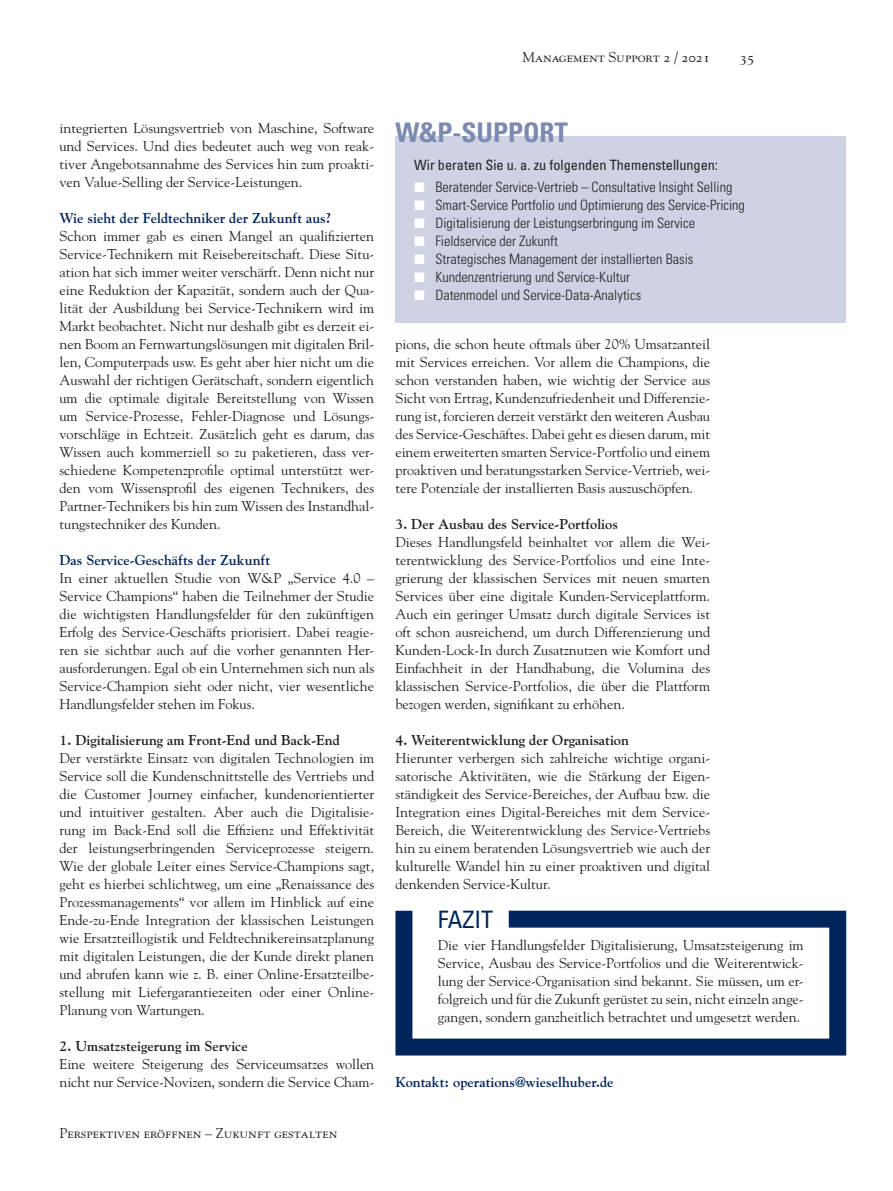
<style>
.page{position:relative;width:893px;height:1191px;background:#fff}
.page>*{position:absolute;margin:0;border:0;box-sizing:border-box;transform-origin:0 0}
.t1{font:700 condensed 27px "Univers";color:#7b8ab0}
.t2{font:condensed 24px "Univers";color:#00255d}
.t3{font:14.25px/18px "Goudy";color:#231f20;text-align:justify}
.t4{font:300 condensed 14.25px/18px "Univers";color:#231f20}
.t5{font:700 14.25px "Goudy";color:#231f20}
.t6{font:700 14.25px "Goudy";color:#00255d}
.t7{font:14.25px "Goudy SC";color:#231f20}
.t8{font:condensed 14.25px "Univers";color:#231f20}
</style>
<div class="page">
<svg style="left:395px;top:910px;width:451px;height:145px"></svg>
<div style="left:395px;top:136px;width:451px;height:187px;background:#ced2e3"></div>
<p class="t7" style="left:522px;top:49px;width:189px">Management Support 2 / 2021</p>
<p class="t7" style="left:740px;top:49px;width:16px">35</p>
<p class="t3" style="left:60px;top:118px;width:316px">integrierten Lösungsvertrieb von Maschine, Software und Services. Und dies bedeutet auch weg von reak&shy;tiver Angebotsannahme des Services hin zum proakti&shy;ven Value-Selling der Service-Leistungen.</p>
<p class="t6" style="left:60px;top:209px;width:273px">Wie sieht der Feldtechniker der Zukunft aus?</p>
<p class="t3" style="left:60px;top:226px;width:316px">Schon immer gab es einen Mangel an qualifizierten Service-Technikern mit Reisebereitschaft. Diese Situ&shy;ation hat sich immer weiter verschärft. Denn nicht nur eine Reduktion der Kapazität, sondern auch der Qua&shy;lität der Ausbildung bei Service-Technikern wird im Markt beobachtet. Nicht nur deshalb gibt es derzeit ei&shy;nen Boom an Fernwartungslösungen mit digitalen Bril&shy;len, Computerpads usw. Es geht aber hier nicht um die Auswahl der richtigen Gerätschaft, sondern eigentlich um die optimale digitale Bereitstellung von Wissen um Service-Prozesse, Fehler-Diagnose und Lösungs&shy;vorschläge in Echtzeit. Zusätzlich geht es darum, das Wissen auch kommerziell so zu paketieren, dass ver&shy;schiedene Kompetenzprofile optimal unterstützt wer&shy;den vom Wissensprofil des eigenen Technikers, des Partner-Technikers bis hin zum Wissen des Instandhal&shy;tungstechniker des Kunden.</p>
<p class="t6" style="left:60px;top:551px;width:212px">Das Service-Geschäfts der Zukunft</p>
<p class="t3" style="left:60px;top:568px;width:316px">In einer aktuellen Studie von W&amp;P „Service 4.0 – Service Champions“ haben die Teilnehmer der Studie die wichtigsten Handlungsfelder für den zukünftigen Erfolg des Service-Geschäfts priorisiert. Dabei reagie&shy;ren sie sichtbar auch auf die vorher genannten Her&shy;ausforderungen. Egal ob ein Unternehmen sich nun als Service-Champion sieht oder nicht, vier wesentliche Handlungsfelder stehen im Fokus.</p>
<p class="t5" style="left:60px;top:731px;width:282px">1. Digitalisierung am Front-End und Back-End</p>
<p class="t3" style="left:60px;top:748px;width:316px">Der verstärkte Einsatz von digitalen Technologien im Service soll die Kundenschnittstelle des Vertriebs und die Customer Journey einfacher, kundenorientierter und intuitiver gestalten. Aber auch die Digitalisie&shy;rung im Back-End soll die Effizienz und Effektivität der leistungserbringenden Serviceprozesse steigern.<br>Wie der globale Leiter eines Service-Champions sagt, geht es hierbei schlichtweg, um eine „Renaissance des Prozessmanagements“ vor allem im Hinblick auf eine Ende-zu-Ende Integration der klassischen Leistungen wie Ersatzteillogistik und Feldtechnikereinsatzplanung mit digitalen Leistungen, die der Kunde direkt planen und abrufen kann wie z. B. einer Online-Ersatzteilbe&shy;stellung mit Liefergarantiezeiten oder einer Online-Planung von Wartungen.</p>
<p class="t5" style="left:60px;top:1037px;width:190px">2. Umsatzsteigerung im Service</p>
<p class="t3" style="left:60px;top:1054px;width:316px">Eine weitere Steigerung des Serviceumsatzes wollen nicht nur Service-Novizen, sondern die Service Cham-</p>
<p class="t7" style="left:60px;top:1125px;width:279px">Perspektiven eröffnen – Zukunft gestalten</p>
<h1 class="t1" style="left:395px;top:116px;width:174px">W&amp;P-SUPPORT</h1>
<p class="t8" style="left:414px;top:156px;width:305px">Wir beraten Sie u. a. zu folgenden Themenstellungen:</p>
<p class="t4" style="left:435px;top:178px;width:311px">Beratender Service-Vertrieb – Consultative Insight Selling Smart-Service Portfolio und Optimierung des Service-Pricing Digitalisierung der Leistungserbringung im Service Fieldservice der Zukunft<br>Strategisches Management der installierten Basis Kundenzentrierung und Service-Kultur<br>Datenmodel und Service-Data-Analytics</p>
<p class="t3" style="left:395px;top:335px;width:316px">pions, die schon heute oftmals über 20% Umsatzanteil mit Services erreichen. Vor allem die Champions, die schon verstanden haben, wie wichtig der Service aus Sicht von Ertrag, Kundenzufriedenheit und Differenzie&shy;rung ist, forcieren derzeit verstärkt den weiteren Ausbau des Service-Geschäftes. Dabei geht es diesen darum, mit einem erweiterten smarten Service-Portfolio und einem proaktiven und beratungsstarken Service-Vertrieb, wei&shy;tere Potenziale der installierten Basis auszuschöpfen.</p>
<p class="t5" style="left:395px;top:515px;width:224px">3. Der Ausbau des Service-Portfolios</p>
<p class="t3" style="left:395px;top:533px;width:316px">Dieses Handlungsfeld beinhaltet vor allem die Wei&shy;terentwicklung des Service-Portfolios und eine Inte&shy;grierung der klassischen Services mit neuen smarten Services über eine digitale Kunden-Serviceplattform.<br>Auch ein geringer Umsatz durch digitale Services ist oft schon ausreichend, um durch Differenzierung und Kunden-Lock-In durch Zusatznutzen wie Komfort und Einfachheit in der Handhabung, die Volumina des klassischen Service-Portfolios, die über die Plattform bezogen werden, signifikant zu erhöhen.</p>
<p class="t5" style="left:395px;top:731px;width:235px">4. Weiterentwicklung der Organisation</p>
<p class="t3" style="left:395px;top:748px;width:316px">Hierunter verbergen sich zahlreiche wichtige organi&shy;satorische Aktivitäten, wie die Stärkung der Eigen&shy;ständigkeit des Service-Bereiches, der Aufbau bzw. die Integration eines Digital-Bereiches mit dem Service-Bereich, die Weiterentwicklung des Service-Vertriebs hin zu einem beratenden Lösungsvertrieb wie auch der kulturelle Wandel hin zu einer proaktiven und digital denkenden Service-Kultur.</p>
<h2 class="t2" style="left:438px;top:904px;width:57px">FAZIT</h2>
<p class="t3" style="left:438px;top:935px;width:367px">Die vier Handlungsfelder Digitalisierung, Umsatzsteigerung im Service, Ausbau des Service-Portfolios und die Weiterentwick&shy;lung der Service-Organisation sind bekannt. Sie müssen, um er&shy;folgreich und für die Zukunft gerüstet zu sein, nicht einzeln ange&shy;gangen, sondern ganzheitlich betrachtet und umgesetzt werden.</p>
<p class="t6" style="left:395px;top:1073px;width:220px">Kontakt: operations@wieselhuber.de</p>
</div>
